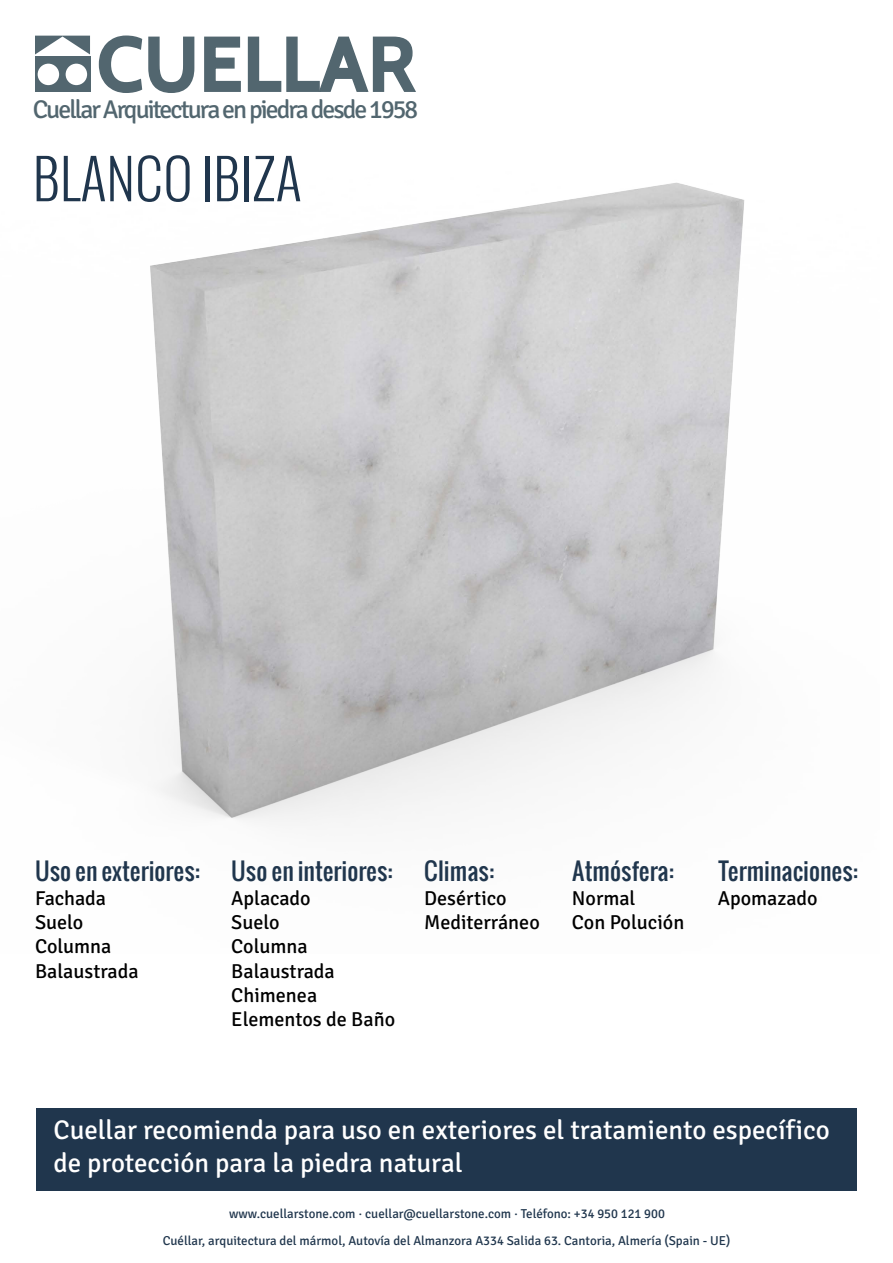
<style>
.page{position:relative;width:893px;height:1263px;background:#fff}
.page>*{position:absolute;margin:0;border:0;box-sizing:border-box;transform-origin:0 0}
.t1{font:700 76.95px "Cabin";color:#52666f}
.t2{font:300 54px "Oswald";color:#20364d}
.t3{font:27px/32.4px "Signika";color:#fff}
.t4{font:25.65px "Signika";letter-spacing:-.075em;color:#52666f}
.t5{font:23.55px "Oswald";color:#20364d}
.t6{font:20.1px/24.2px "Signika";color:#000}
.t7{font:12.9px "Signika";color:#20364d}
</style>
<div class="page">
<img style="left:90px;top:62px;width:655px;height:761px">
<div style="left:36px;top:1108px;width:821px;height:83px;background:#20364d"></div>
<svg style="left:98px;top:35px;width:97px;height:59px"></svg>
<svg style="left:203px;top:36px;width:214px;height:57px"></svg>
<svg style="left:35px;top:36px;width:55px;height:19px"></svg>
<div style="left:35px;top:57px;width:55px;height:35px;background:#52666f"></div>
<div style="left:38px;top:64px;width:21px;height:21px;background:#fff;border-radius:50%"></div>
<div style="left:66px;top:64px;width:21px;height:21px;background:#fff;border-radius:50%"></div>
<h1 class="t1" style="left:97px;top:18px;width:320px">CUELLAR</h1>
<h3 class="t4" style="left:33px;top:95px;width:387px">Cuellar Arquitectura en piedra desde 1958</h3>
<h2 class="t2" style="left:33px;top:142px;width:270px">BLANCO IBIZA</h2>
<h3 class="t5" style="left:35px;top:853px;width:166px">Uso en exteriores:</h3>
<h3 class="t6" style="left:35px;top:887px;width:105px">Fachada<br>Suelo<br>Columna<br>Balaustrada</h3>
<h3 class="t5" style="left:231px;top:853px;width:163px">Uso en interiores:</h3>
<h3 class="t6" style="left:231px;top:887px;width:165px">Aplacado<br>Suelo<br>Columna<br>Balaustrada<br>Chimenea<br>Elementos de Baño</h3>
<h3 class="t5" style="left:424px;top:853px;width:71px">Climas:</h3>
<h3 class="t6" style="left:424px;top:887px;width:117px">Desértico<br>Mediterráneo</h3>
<h3 class="t5" style="left:572px;top:853px;width:103px">Atmósfera:</h3>
<h3 class="t6" style="left:572px;top:887px;width:114px">Normal<br>Con Polución</h3>
<h3 class="t5" style="left:718px;top:853px;width:142px">Terminaciones:</h3>
<h3 class="t6" style="left:718px;top:887px;width:101px">Apomazado</h3>
<h3 class="t3" style="left:54px;top:1114px;width:778px">Cuellar recomienda para uso en exteriores el tratamiento específico de protección para la piedra natural</h3>
<p class="t7" style="left:229px;top:1206px;width:437px">www.cuellarstone.com · cuellar@cuellarstone.com · Teléfono: +34 950 121 900</p>
<p class="t7" style="left:163px;top:1233px;width:569px">Cuéllar, arquitectura del mármol, Autovía del Almanzora A334 Salida 63. Cantoria, Almería (Spain - UE)</p>
</div>
